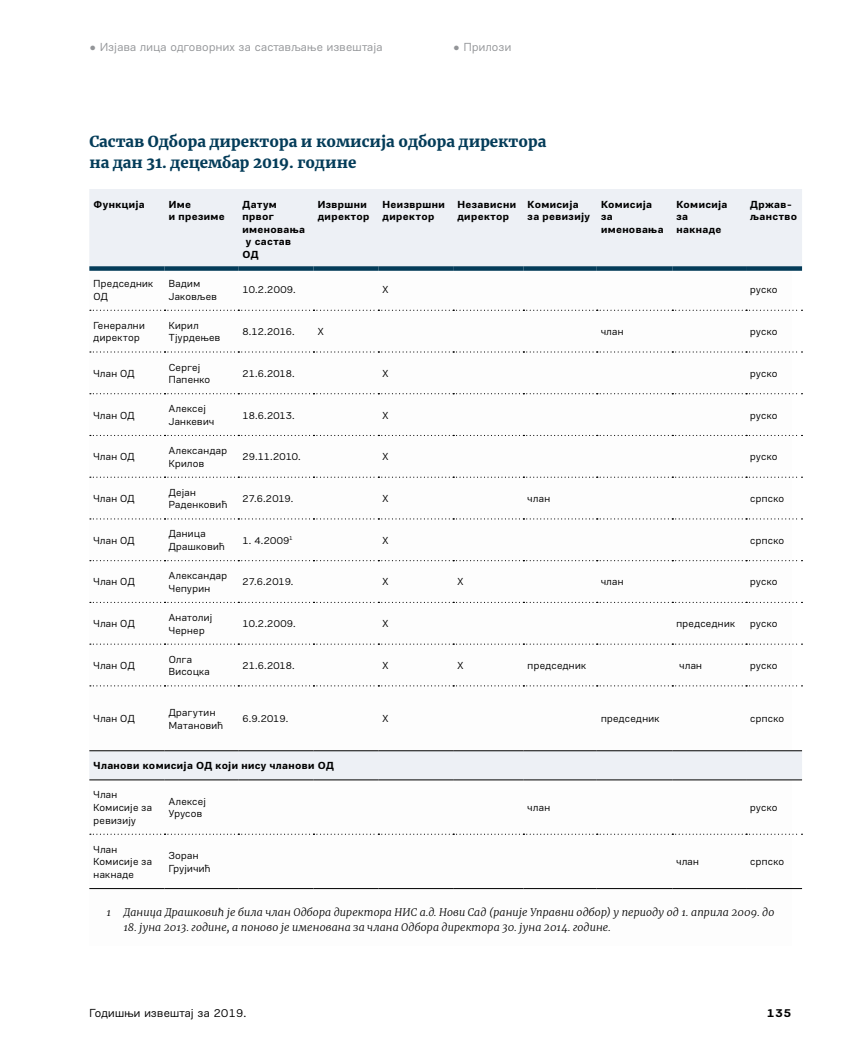
<style>
.page{position:relative;width:851px;height:1063px;background:#fff}
.page>*{position:absolute;margin:0;border:0;box-sizing:border-box;transform-origin:0 0}
.t1{font:900 15px/21px "Merriweather";color:#043c59}
.t2{font:12px "PF Encore Sans Pro";letter-spacing:.025em;color:#939598}
.t3{font:12px "PF Encore Sans Pro";letter-spacing:.025em;color:#000}
.t4{font:700 12px "PF Encore Sans Pro";color:#000}
.t5{font:10.5px/12.6px "PF Encore Sans Pro";letter-spacing:.035em;color:#000}
.t6{font:700 10.5px/12.6px "PF Encore Sans Pro";letter-spacing:.035em;color:#000}
.t7{font:italic 300 10.5px "Merriweather";letter-spacing:.015em;color:#000}
.s1{font-weight:900}
</style>
<div class="page">
<svg style="left:89px;top:189px;width:712px;height:591px"></svg>
<svg style="left:90px;top:310px;width:712px;height:1px"></svg>
<svg style="left:90px;top:351px;width:712px;height:2px"></svg>
<svg style="left:90px;top:393px;width:712px;height:1px"></svg>
<svg style="left:90px;top:435px;width:712px;height:1px"></svg>
<svg style="left:90px;top:477px;width:712px;height:1px"></svg>
<svg style="left:90px;top:518px;width:712px;height:2px"></svg>
<svg style="left:90px;top:560px;width:712px;height:1px"></svg>
<svg style="left:90px;top:602px;width:712px;height:1px"></svg>
<svg style="left:90px;top:644px;width:712px;height:1px"></svg>
<svg style="left:90px;top:685px;width:712px;height:1px"></svg>
<hr style="left:89px;top:750px;width:75px;height:1px;background:#000">
<hr style="left:164px;top:750px;width:74px;height:1px;background:#000">
<hr style="left:238px;top:750px;width:75px;height:1px;background:#000">
<hr style="left:313px;top:750px;width:65px;height:1px;background:#000">
<hr style="left:378px;top:750px;width:75px;height:1px;background:#000">
<hr style="left:453px;top:750px;width:70px;height:1px;background:#000">
<hr style="left:523px;top:750px;width:73px;height:1px;background:#000">
<hr style="left:596px;top:750px;width:76px;height:1px;background:#000">
<hr style="left:672px;top:750px;width:74px;height:1px;background:#000">
<hr style="left:746px;top:750px;width:55px;height:1px;background:#000">
<hr style="left:89px;top:780px;width:75px;height:1px;background:#000">
<hr style="left:164px;top:780px;width:74px;height:1px;background:#000">
<hr style="left:238px;top:780px;width:75px;height:1px;background:#000">
<hr style="left:313px;top:780px;width:65px;height:1px;background:#000">
<hr style="left:378px;top:780px;width:75px;height:1px;background:#000">
<hr style="left:453px;top:780px;width:70px;height:1px;background:#000">
<hr style="left:523px;top:780px;width:73px;height:1px;background:#000">
<hr style="left:596px;top:780px;width:76px;height:1px;background:#000">
<hr style="left:672px;top:780px;width:74px;height:1px;background:#000">
<hr style="left:746px;top:780px;width:55px;height:1px;background:#000">
<svg style="left:90px;top:834px;width:712px;height:1px"></svg>
<div style="left:89px;top:266px;width:75px;height:5px;background:#043c59"></div>
<div style="left:164px;top:266px;width:74px;height:5px;background:#043c59"></div>
<div style="left:238px;top:266px;width:75px;height:5px;background:#043c59"></div>
<div style="left:313px;top:266px;width:65px;height:5px;background:#043c59"></div>
<div style="left:378px;top:266px;width:75px;height:5px;background:#043c59"></div>
<div style="left:453px;top:266px;width:70px;height:5px;background:#043c59"></div>
<div style="left:523px;top:266px;width:73px;height:5px;background:#043c59"></div>
<div style="left:596px;top:266px;width:76px;height:5px;background:#043c59"></div>
<div style="left:672px;top:266px;width:74px;height:5px;background:#043c59"></div>
<div style="left:746px;top:266px;width:55px;height:5px;background:#043c59"></div>
<hr style="left:89px;top:888px;width:75px;height:1px;background:#000">
<hr style="left:164px;top:888px;width:74px;height:1px;background:#000">
<hr style="left:238px;top:888px;width:75px;height:1px;background:#000">
<hr style="left:313px;top:888px;width:65px;height:1px;background:#000">
<hr style="left:378px;top:888px;width:75px;height:1px;background:#000">
<hr style="left:453px;top:888px;width:70px;height:1px;background:#000">
<hr style="left:523px;top:888px;width:73px;height:1px;background:#000">
<hr style="left:596px;top:888px;width:76px;height:1px;background:#000">
<hr style="left:672px;top:888px;width:74px;height:1px;background:#000">
<hr style="left:746px;top:888px;width:55px;height:1px;background:#000">
<p class="t2" style="left:89px;top:40px;width:295px"><span class="s1">•</span> Изјава лица одговорних за састављање извештаја</p>
<p class="t2" style="left:453px;top:40px;width:59px"><span class="s1">•</span> Прилози</p>
<h1 class="t1" style="left:89px;top:131px;width:458px">Састав Oдбора директора и комисија одбора директора на дан 31. децембар 2019. године</h1>
<p class="t6" style="left:94px;top:198px;width:53px">Функција</p>
<p class="t6" style="left:169px;top:198px;width:58px">Име<br>и презиме</p>
<p class="t6" style="left:242px;top:198px;width:36px">Датум</p>
<p class="t6" style="left:317px;top:198px;width:53px">Извршни директор</p>
<p class="t6" style="left:382px;top:198px;width:64px">Неизвршни директор</p>
<p class="t6" style="left:457px;top:198px;width:60px">Независни директор</p>
<p class="t6" style="left:527px;top:198px;width:64px">Комисија за ревизију</p>
<p class="t6" style="left:601px;top:198px;width:64px">Комисија за именовања</p>
<p class="t6" style="left:676px;top:198px;width:52px">Комисија за накнаде</p>
<p class="t6" style="left:750px;top:198px;width:48px">Држав&shy;љанство</p>
<p class="t6" style="left:242px;top:210px;width:33px">првог</p>
<p class="t6" style="left:242px;top:223px;width:64px">именовања</p>
<p class="t6" style="left:246px;top:236px;width:47px">у састав</p>
<p class="t6" style="left:242px;top:248px;width:18px">ОД</p>
<p class="t5" style="left:94px;top:277px;width:61px">Председник<br>ОД</p>
<p class="t5" style="left:169px;top:277px;width:50px">Вадим<br>Јаковљев</p>
<p class="t5" style="left:242px;top:284px;width:55px">10.2.2009.</p>
<p class="t5" style="left:382px;top:284px;width:7px">X</p>
<p class="t5" style="left:750px;top:284px;width:29px">руско</p>
<p class="t5" style="left:94px;top:319px;width:53px">Генерални директор</p>
<p class="t5" style="left:169px;top:319px;width:53px">Кирил<br>Тјурдењев</p>
<p class="t5" style="left:242px;top:325px;width:54px">8.12.2016.</p>
<p class="t5" style="left:317px;top:325px;width:7px">Х</p>
<p class="t5" style="left:601px;top:325px;width:24px">члан</p>
<p class="t5" style="left:750px;top:325px;width:29px">руско</p>
<p class="t5" style="left:94px;top:367px;width:42px">Члан ОД</p>
<p class="t5" style="left:169px;top:361px;width:43px">Сергеј<br>Папенко</p>
<p class="t5" style="left:242px;top:367px;width:54px">21.6.2018.</p>
<p class="t5" style="left:382px;top:367px;width:7px">X</p>
<p class="t5" style="left:750px;top:367px;width:29px">руско</p>
<p class="t5" style="left:94px;top:409px;width:42px">Члан ОД</p>
<p class="t5" style="left:169px;top:402px;width:47px">Алексеј<br>Јанкевич</p>
<p class="t5" style="left:242px;top:409px;width:54px">18.6.2013.</p>
<p class="t5" style="left:382px;top:409px;width:7px">X</p>
<p class="t5" style="left:750px;top:409px;width:29px">руско</p>
<p class="t5" style="left:94px;top:451px;width:42px">Члан ОД</p>
<p class="t5" style="left:169px;top:444px;width:60px">Александар<br>Крилов</p>
<p class="t5" style="left:242px;top:451px;width:60px">29.11.2010.</p>
<p class="t5" style="left:382px;top:451px;width:7px">X</p>
<p class="t5" style="left:750px;top:451px;width:29px">руско</p>
<p class="t5" style="left:94px;top:492px;width:42px">Члан ОД</p>
<p class="t5" style="left:169px;top:486px;width:60px">Дејан<br>Раденковић</p>
<p class="t5" style="left:242px;top:492px;width:52px">27.6.2019.</p>
<p class="t5" style="left:382px;top:492px;width:7px">X</p>
<p class="t5" style="left:527px;top:492px;width:24px">члан</p>
<p class="t5" style="left:750px;top:492px;width:35px">српско</p>
<p class="t5" style="left:94px;top:534px;width:42px">Члан ОД</p>
<p class="t5" style="left:169px;top:528px;width:58px">Даница<br>Драшковић</p>
<p class="t5" style="left:242px;top:534px;width:52px">1. 4.2009<sup>1</sup></p>
<p class="t5" style="left:382px;top:534px;width:7px">X</p>
<p class="t5" style="left:750px;top:534px;width:35px">српско</p>
<p class="t5" style="left:94px;top:576px;width:42px">Члан ОД</p>
<p class="t5" style="left:169px;top:569px;width:60px">Александар<br>Чепурин</p>
<p class="t5" style="left:242px;top:576px;width:52px">27.6.2019.</p>
<p class="t5" style="left:382px;top:576px;width:7px">X</p>
<p class="t5" style="left:457px;top:576px;width:7px">X</p>
<p class="t5" style="left:601px;top:576px;width:24px">члан</p>
<p class="t5" style="left:750px;top:576px;width:29px">руско</p>
<p class="t5" style="left:94px;top:617px;width:42px">Члан ОД</p>
<p class="t5" style="left:169px;top:611px;width:45px">Анатолиј<br>Чернер</p>
<p class="t5" style="left:242px;top:617px;width:55px">10.2.2009.</p>
<p class="t5" style="left:382px;top:617px;width:7px">X</p>
<p class="t5" style="left:676px;top:617px;width:60px">председник</p>
<p class="t5" style="left:750px;top:617px;width:29px">руско</p>
<p class="t5" style="left:94px;top:659px;width:42px">Члан ОД</p>
<p class="t5" style="left:169px;top:653px;width:43px">Олга<br>Висоцка</p>
<p class="t5" style="left:242px;top:659px;width:54px">21.6.2018.</p>
<p class="t5" style="left:382px;top:659px;width:7px">X</p>
<p class="t5" style="left:457px;top:659px;width:7px">X</p>
<p class="t5" style="left:527px;top:659px;width:60px">председник</p>
<p class="t5" style="left:679px;top:659px;width:24px">члан</p>
<p class="t5" style="left:750px;top:659px;width:29px">руско</p>
<p class="t5" style="left:94px;top:712px;width:42px">Члан ОД</p>
<p class="t5" style="left:169px;top:706px;width:56px">Драгутин<br>Матановић</p>
<p class="t5" style="left:242px;top:712px;width:47px">6.9.2019.</p>
<p class="t5" style="left:382px;top:712px;width:7px">X</p>
<p class="t5" style="left:601px;top:712px;width:60px">председник</p>
<p class="t5" style="left:750px;top:712px;width:35px">српско</p>
<p class="t6" style="left:94px;top:760px;width:242px">Чланови комисија ОД који нису чланови ОД</p>
<p class="t5" style="left:94px;top:789px;width:60px">Члан<br>Комисије за ревизију</p>
<p class="t5" style="left:169px;top:795px;width:39px">Алексеј<br>Урусов</p>
<p class="t5" style="left:527px;top:801px;width:24px">члан</p>
<p class="t5" style="left:750px;top:801px;width:29px">руско</p>
<p class="t5" style="left:94px;top:843px;width:60px">Члан<br>Комисије за накнаде</p>
<p class="t5" style="left:169px;top:849px;width:43px">Зоран<br>Грујичић</p>
<p class="t5" style="left:676px;top:856px;width:24px">члан</p>
<p class="t5" style="left:750px;top:856px;width:35px">српско</p>
<p class="t7" style="left:106px;top:905px;width:669px">1 Даница Драшковић је била члан Одбора директора НИС а.д. Нови Сад (раније Управни одбор) у периоду од 1. априла 2009. до</p>
<p class="t7" style="left:123px;top:920px;width:489px">18. јуна 2013. године, а поново је именована за члана Одбора директора 30. јуна 2014. године.</p>
<p class="t3" style="left:89px;top:1006px;width:158px">Годишњи извештај за 2019.</p>
<p class="t4" style="left:766px;top:1005px;width:26px">135</p>
</div>
